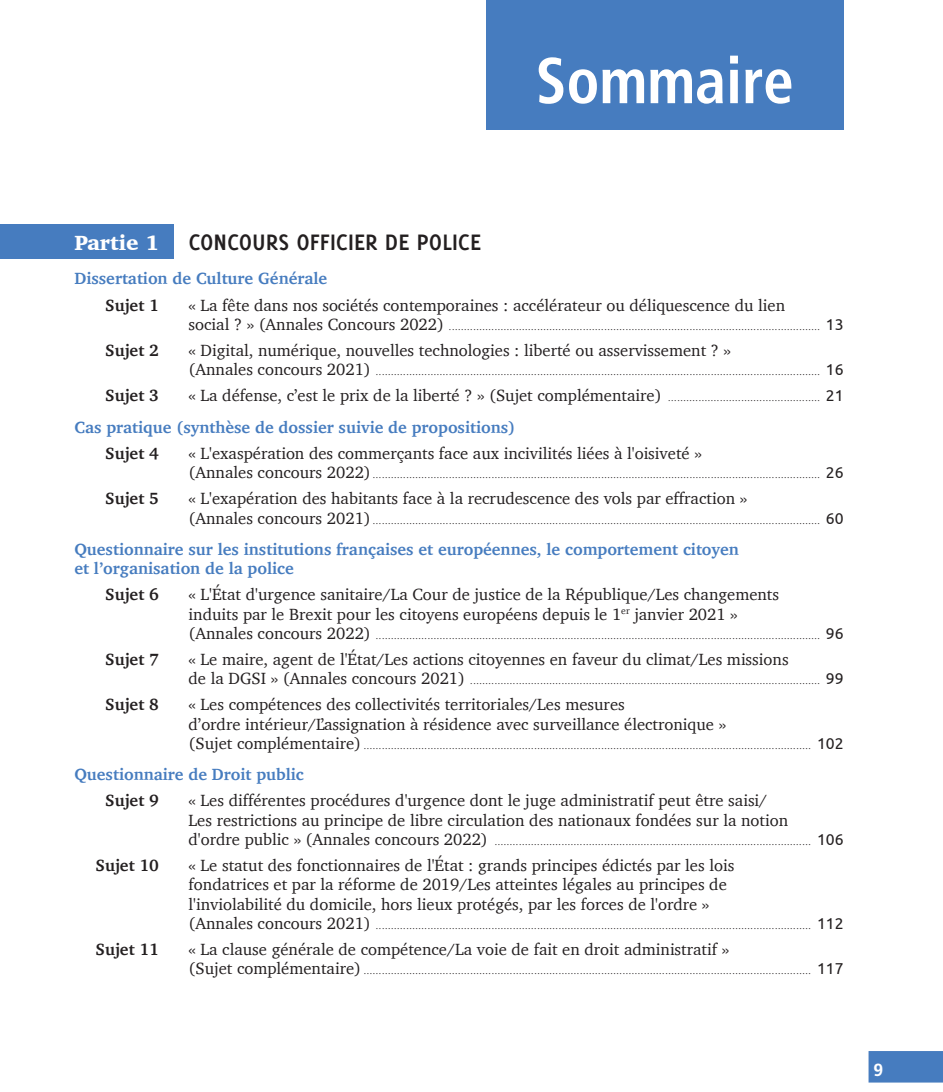
<style>
.page{position:relative;width:943px;height:1092px;background:#fff}
.page>*{position:absolute;margin:0;border:0;box-sizing:border-box;transform-origin:0 0}
.Introduction_Bloc{font:700 condensed 64.75px "Frutiger LT Std";color:#fff;scale:.95 1}
.Titre_1{font:700 24.5px "Delicious";color:#231f20}
.t1{font:700 17.5px "Frutiger";color:#fff}
.Texte_courant{font:16.62px/19.2px "Charter";color:#231f20}
.Texte_courant-2{font:700 16.62px/19.2px "Charter";color:#467cbf}
.Texte_courant-3{font:700 16.62px "Charter";color:#231f20}
.Texte_courant-4{font:8.75px "Charter";color:#231f20}
.s1{font-family:"Charter";font-weight:900;font-size:21px;color:#fff}
.s2{font-size:16.62px}
.s3{font-family:"Ubuntu";font-size:15.75px}
.s4{font-size:8.75px}
</style>
<div class="page">
<div style="left:0;top:224px;width:174px;height:35px;background:#467cbf"></div>
<div style="left:486px;top:0;width:357px;height:129px;background:#467cbf"></div>
<div style="left:868px;top:1050px;width:75px;height:32px;background:#467cbf"></div>
<p class="Introduction_Bloc" style="left:535px;top:42px;width:273px">Sommaire</p>
<p class="Titre_1" style="left:74px;top:228px;width:408px"><span class="s1">Partie 1</span> CONCOURS OFFICIER DE POLICE</p>
<p class="Texte_courant-2" style="left:74px;top:269px;width:254px">Dissertation de Culture Générale</p>
<p class="Texte_courant-3" style="left:105px;top:290px;width:55px">Sujet 1</p>
<p class="Texte_courant" style="left:188px;top:295px;width:598px">« La fête dans nos sociétés contemporaines : accélérateur ou déliquescence du lien</p>
<p class="Texte_courant-4" style="left:189px;top:319px;width:656px"><span class="s2">social ? » (Annales Concours 2022)</span> .......................................................................................................................... <span class="s3">13</span></p>
<p class="Texte_courant-3" style="left:105px;top:336px;width:55px">Sujet 2</p>
<p class="Texte_courant" style="left:188px;top:340px;width:544px">« Digital, numérique, nouvelles technologies : liberté ou asservissement ? »</p>
<p class="Texte_courant-4" style="left:189px;top:365px;width:656px"><span class="s2">(Annales concours 2021)</span> .................................................................................................................................................. <span class="s3">16</span></p>
<p class="Texte_courant-3" style="left:105px;top:381px;width:55px">Sujet 3</p>
<p class="Texte_courant" style="left:188px;top:386px;width:656px">« La défense, c’est le prix de la liberté ? » (Sujet complémentaire) <span class="s4">..................................................</span> <span class="s3">21</span></p>
<p class="Texte_courant-2" style="left:74px;top:417px;width:442px">Cas pratique (synthèse de dossier suivie de propositions)</p>
<p class="Texte_courant-3" style="left:105px;top:439px;width:55px">Sujet 4</p>
<p class="Texte_courant" style="left:189px;top:443px;width:514px">« L'exaspération des commerçants face aux incivilités liées à l'oisiveté »</p>
<p class="Texte_courant-4" style="left:189px;top:467px;width:656px"><span class="s2">(Annales concours 2022)</span> ................................................................................................................................................... <span class="s3">26</span></p>
<p class="Texte_courant-3" style="left:105px;top:484px;width:55px">Sujet 5</p>
<p class="Texte_courant" style="left:189px;top:489px;width:560px">« L'exapération des habitants face à la recrudescence des vols par effraction »</p>
<p class="Texte_courant-4" style="left:189px;top:513px;width:656px"><span class="s2">(Annales concours 2021)</span> ................................................................................................................................................... <span class="s3">60</span></p>
<p class="Texte_courant-2" style="left:74px;top:539px;width:666px">Questionnaire sur les institutions françaises et européennes, le comportement citoyen et l’organisation de la police</p>
<p class="Texte_courant-3" style="left:105px;top:580px;width:55px">Sujet 6</p>
<p class="Texte_courant" style="left:189px;top:584px;width:592px">« L'État d'urgence sanitaire/La Cour de justice de la République/Les changements induits par le Brexit pour les citoyens européens depuis le 1<sup>er</sup> janvier 2021 »</p>
<p class="Texte_courant-4" style="left:188px;top:628px;width:656px"><span class="s2">(Annales concours 2022)</span> .................................................................................................................................................. <span class="s3">96</span></p>
<p class="Texte_courant-3" style="left:105px;top:645px;width:55px">Sujet 7</p>
<p class="Texte_courant" style="left:189px;top:649px;width:601px">« Le maire, agent de l'État/Les actions citoyennes en faveur du climat/Les missions</p>
<p class="Texte_courant-4" style="left:189px;top:673px;width:656px"><span class="s2">de la DGSI » (Annales concours 2021)</span> ................................................................................................................... <span class="s3">99</span></p>
<p class="Texte_courant-3" style="left:105px;top:690px;width:55px">Sujet 8</p>
<p class="Texte_courant" style="left:189px;top:695px;width:539px">« Les compétences des collectivités territoriales/Les mesures<br>d’ordre intérieur/L’assignation à résidence avec surveillance électronique »</p>
<p class="Texte_courant-4" style="left:189px;top:738px;width:656px"><span class="s2">(Sujet complémentaire)</span> ................................................................................................................................................... <span class="s3">102</span></p>
<p class="Texte_courant-2" style="left:74px;top:764px;width:231px">Questionnaire de Droit public</p>
<p class="Texte_courant-3" style="left:105px;top:786px;width:55px">Sujet 9</p>
<p class="Texte_courant" style="left:189px;top:790px;width:601px">« Les différentes procédures d'urgence dont le juge administratif peut être saisi/<br>Les restrictions au principe de libre circulation des nationaux fondées sur la notion</p>
<p class="Texte_courant-4" style="left:189px;top:834px;width:656px"><span class="s2">d'ordre public » (Annales concours 2022)</span> ........................................................................................................ <span class="s3">106</span></p>
<p class="Texte_courant-3" style="left:96px;top:851px;width:65px">Sujet 10</p>
<p class="Texte_courant" style="left:189px;top:855px;width:547px">« Le statut des fonctionnaires de l'État : grands principes édictés par les lois fondatrices et par la réforme de 2019/Les atteintes légales au principes de l'inviolabilité du domicile, hors lieux protégés, par les forces de l'ordre »</p>
<p class="Texte_courant-4" style="left:189px;top:918px;width:656px"><span class="s2">(Annales concours 2021)</span> ............................................................................................................................................... <span class="s3">112</span></p>
<p class="Texte_courant-3" style="left:96px;top:934px;width:65px">Sujet 11</p>
<p class="Texte_courant" style="left:189px;top:939px;width:542px">« La clause générale de compétence/La voie de fait en droit administratif »</p>
<p class="Texte_courant-4" style="left:189px;top:963px;width:656px"><span class="s2">(Sujet complémentaire)</span> ................................................................................................................................................... <span class="s3">117</span></p>
<h3 class="t1" style="left:873px;top:1059px;width:11px">9</h3>
</div>
